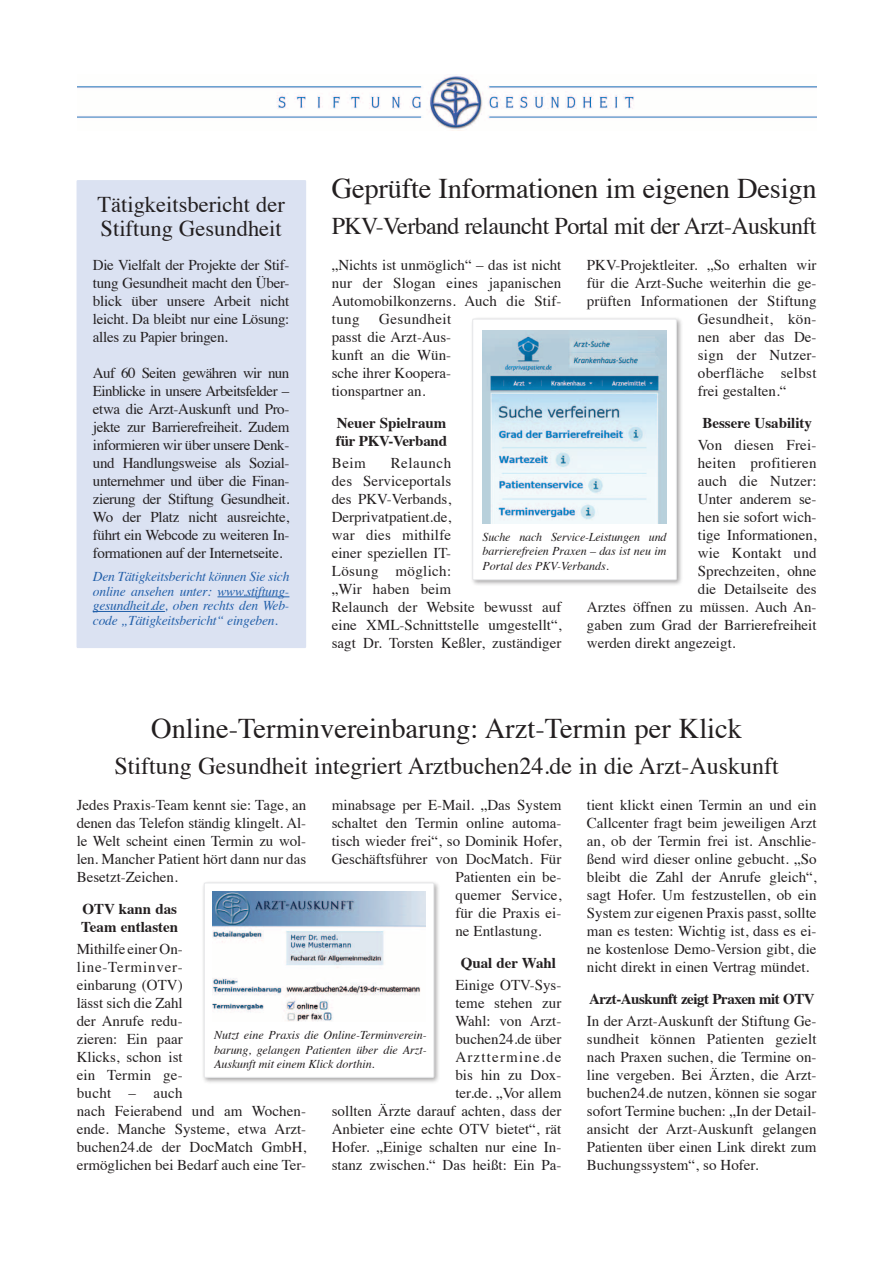
<style>
.page{position:relative;width:893px;height:1263px;background:#fff}
.page>*{position:absolute;margin:0;border:0;box-sizing:border-box;transform-origin:0 0}
.fliesstext{font:28.5px "Times";color:#231f20}
.fliesstext-2{font:24px "Times";color:#231f20}
.fliesstext-3{font:24px "Times";letter-spacing:-.025em;color:#231f20}
._3A-Kasten-Headline{font:22.5px/24px "Times";color:#231f20}
._2B-Lauftext{font:15px/18px "Times";color:#231f20;text-align:justify}
._3B-Kasten-Lauftext{font:15px/18px "Times";letter-spacing:-.02em;color:#231f20;text-align:justify}
._2C-Zwischentitel{font:700 15px/18px "Times";color:#231f20}
._2B-Lauftext-2{font:15px "Times";letter-spacing:.02em;color:#231f20}
._2C-Zwischentitel-2{font:700 15px "Times";letter-spacing:-.03em;color:#231f20}
.fliesstext-4{font:italic 13.5px/14.7px "Times";letter-spacing:-.015em;color:#2360aa;text-align:justify}
._4A-Bild-Unterschrif{font:italic 12px/14.2px "Times";letter-spacing:-.005em;color:#231f20;text-align:justify}
</style>
<div class="page">
<div style="left:470px;top:316px;width:213px;height:271px;background:#231f20;opacity:.4"></div>
<div style="left:473px;top:319px;width:203px;height:261px;background:#fff"></div>
<div style="left:472px;top:319px;width:205px;height:261px;border:1px solid #e6e7e9"></div>
<div style="left:201px;top:880px;width:240px;height:204px;background:#231f20;opacity:.4"></div>
<div style="left:204px;top:883px;width:230px;height:194px;background:#fff"></div>
<div style="left:204px;top:883px;width:230px;height:194px;border:1px solid #e6e7e9"></div>
<img style="left:77px;top:76px;width:739px;height:53px">
<div style="left:77px;top:180px;width:229px;height:468px;background:#dbe2f2"></div>
<hr style="left:217px;top:596px;width:72px;height:1px;background:#2360aa">
<hr style="left:93px;top:611px;width:72px;height:1px;background:#2360aa">
<img style="left:482px;top:330px;width:185px;height:194px">
<img style="left:213px;top:891px;width:213px;height:131px">
<p class="_3A-Kasten-Headline" style="left:97px;top:190px;width:189px">Tätigkeitsbericht der<br>Stiftung Gesundheit</p>
<p class="_3B-Kasten-Lauftext" style="left:93px;top:255px;width:198px">Die Vielfalt der Projekte der Stif&shy;tung Gesundheit macht den Über&shy;blick über unsere Arbeit nicht leicht. Da bleibt nur eine Lösung: alles zu Papier bringen.</p>
<p class="_3B-Kasten-Lauftext" style="left:93px;top:363px;width:198px">Auf 60 Seiten gewähren wir nun Einblicke in unsere Arbeitsfelder – etwa die Arzt-Auskunft und Pro&shy;jekte zur Barrierefreiheit. Zudem informieren wir über unsere Denk&shy;und Handlungsweise als Sozial&shy;unternehmer und über die Finan&shy;zierung der Stiftung Gesundheit.<br>Wo der Platz nicht ausreichte, führt ein Webcode zu weiteren In&shy;formationen auf der Internetseite.</p>
<p class="fliesstext-4" style="left:93px;top:568px;width:198px">Den Tätigkeitsbericht können Sie sich online ansehen unter: www.stiftung&shy;gesundheit.de, oben rechts den Web&shy;code „Tätigkeitsbericht“ eingeben.</p>
<p class="fliesstext" style="left:332px;top:162px;width:486px">Geprüfte Informationen im eigenen Design</p>
<p class="fliesstext-3" style="left:332px;top:203px;width:486px">PKV-Verband relauncht Portal mit der Arzt-Auskunft</p>
<p class="_2B-Lauftext" style="left:332px;top:255px;width:231px">„Nichts ist unmöglich“ – das ist nicht nur der Slogan eines japanischen Automobilkonzerns. Auch die Stif&shy;tung</p>
<p class="_2B-Lauftext" style="left:587px;top:255px;width:231px">PKV-Projektleiter. „So erhalten wir</p>
<p class="_2B-Lauftext" style="left:587px;top:273px;width:231px">für die Arzt-Suche weiterhin die ge-</p>
<p class="_2B-Lauftext" style="left:587px;top:291px;width:231px">prüften Informationen der Stiftung</p>
<p class="_2B-Lauftext-2" style="left:698px;top:305px;width:120px">Gesundheit, kön-</p>
<p class="_2B-Lauftext" style="left:698px;top:327px;width:120px">nen aber das De-</p>
<p class="_2B-Lauftext" style="left:698px;top:345px;width:119px">sign der Nutzer-</p>
<p class="_2B-Lauftext-2" style="left:698px;top:359px;width:120px">oberfläche selbst</p>
<p class="_2B-Lauftext" style="left:698px;top:381px;width:90px">frei gestalten.“</p>
<p class="_2C-Zwischentitel" style="left:702px;top:412px;width:111px">Bessere Usability</p>
<p class="_2B-Lauftext" style="left:698px;top:435px;width:120px">Von diesen Frei-</p>
<p class="_2B-Lauftext-2" style="left:698px;top:449px;width:120px">heiten profitieren</p>
<p class="_2B-Lauftext" style="left:698px;top:471px;width:120px">auch die Nutzer:</p>
<p class="_2B-Lauftext" style="left:698px;top:489px;width:120px">Unter anderem se-</p>
<p class="_2B-Lauftext" style="left:698px;top:507px;width:120px">hen sie sofort wich-</p>
<p class="_2B-Lauftext" style="left:698px;top:525px;width:120px">tige Informationen,</p>
<p class="_2B-Lauftext" style="left:698px;top:543px;width:120px">wie Kontakt und</p>
<p class="_2B-Lauftext" style="left:698px;top:561px;width:120px">Sprechzeiten, ohne</p>
<p class="_2B-Lauftext" style="left:698px;top:579px;width:120px">die Detailseite des</p>
<p class="_2B-Lauftext" style="left:587px;top:597px;width:231px">Arztes öffnen zu müssen. Auch An-</p>
<p class="_2B-Lauftext" style="left:587px;top:615px;width:231px">gaben zum Grad der Barrierefreiheit</p>
<p class="_2B-Lauftext" style="left:587px;top:633px;width:150px">werden direkt angezeigt.</p>
<p class="_2B-Lauftext" style="left:332px;top:309px;width:121px;text-indent:47px">Gesundheit passt die Arzt-Aus&shy;kunft an die Wün&shy;sche ihrer Koopera&shy;tionspartner an.</p>
<p class="_2C-Zwischentitel" style="left:336px;top:412px;width:113px">Neuer Spielraum für PKV-Verband</p>
<p class="_2B-Lauftext" style="left:332px;top:453px;width:36px">Beim</p>
<p class="_2B-Lauftext" style="left:332px;top:453px;width:231px;text-align:left;text-indent:59px">Relaunch<br>des Serviceportals<br>des PKV-Verbands,<br>Derprivatpatient.de,<br>war dies mithilfe<br>einer speziellen IT-<br>Lösung möglich:<br>„Wir haben beim<br>Relaunch der Website bewusst auf eine XML-Schnittstelle umgestellt“, sagt Dr. Torsten Keßler, zuständiger</p>
<p class="_4A-Bild-Unterschrif" style="left:483px;top:529px;width:185px">Suche nach Service-Leistungen und barrierefreien Praxen – das ist neu im Portal des PKV-Verbands.</p>
<p class="fliesstext" style="left:151px;top:702px;width:592px">Online-Terminvereinbarung: Arzt-Termin per Klick</p>
<p class="fliesstext-2" style="left:115px;top:743px;width:666px">Stiftung Gesundheit integriert Arztbuchen24.de in die Arzt-Auskunft</p>
<p class="_2B-Lauftext" style="left:332px;top:795px;width:231px">minabsage per E-Mail. „Das System</p>
<p class="_2B-Lauftext" style="left:332px;top:813px;width:231px">schaltet den Termin online automa-</p>
<p class="_2B-Lauftext" style="left:332px;top:831px;width:231px">tisch wieder frei“, so Dominik Hofer,</p>
<p class="_2B-Lauftext" style="left:332px;top:849px;width:231px">Geschäftsführer von DocMatch. Für</p>
<p class="_2B-Lauftext" style="left:455px;top:867px;width:108px">Patienten ein be-</p>
<p class="_2B-Lauftext" style="left:455px;top:885px;width:108px">quemer Service,</p>
<p class="_2B-Lauftext" style="left:455px;top:903px;width:108px">für die Praxis ei-</p>
<p class="_2B-Lauftext" style="left:455px;top:921px;width:88px">ne Entlastung.</p>
<p class="_2C-Zwischentitel" style="left:461px;top:952px;width:97px">Qual der Wahl</p>
<p class="_2B-Lauftext" style="left:332px;top:975px;width:231px;text-align:right">Einige OTV-Sys-<br>teme stehen zur<br>Wahl: von Arzt-<br>buchen24.de über<br>Arzttermine.de<br>bis hin zu Dox-<br>ter.de. „Vor allem<br>sollten Ärzte darauf achten, dass der<br>Anbieter eine echte OTV bietet“, rät<br>Hofer. „Einige schalten nur eine In&shy;stanz zwischen.“ Das heißt: Ein Pa-</p>
<p class="_2B-Lauftext" style="left:77px;top:795px;width:231px">Jedes Praxis-Team kennt sie: Tage, an denen das Telefon ständig klingelt. Al&shy;le Welt scheint einen Termin zu wol&shy;len. Mancher Patient hört dann nur das Besetzt-Zeichen.</p>
<p class="_2C-Zwischentitel" style="left:81px;top:898px;width:98px">OTV kann das<br>Team entlasten</p>
<p class="_2B-Lauftext" style="left:77px;top:939px;width:231px;text-align:left">Mithilfe einer On-<br>line-Terminver-<br>einbarung (OTV)<br>lässt sich die Zahl<br>der Anrufe redu-<br>zieren: Ein paar<br>Klicks, schon ist<br>ein Termin ge-<br>bucht – auch<br>nach Feierabend und am Wochen&shy;ende. Manche Systeme, etwa Arzt&shy;buchen24.de der DocMatch GmbH, ermöglichen bei Bedarf auch eine Ter-</p>
<p class="_4A-Bild-Unterschrif" style="left:214px;top:1027px;width:214px">Nutzt eine Praxis die Online-Terminverein&shy;barung, gelangen Patienten über die Arzt-Auskunft mit einem Klick dorthin.</p>
<p class="_2B-Lauftext" style="left:587px;top:795px;width:231px">tient klickt einen Termin an und ein Callcenter fragt beim jeweiligen Arzt an, ob der Termin frei ist. Anschlie&shy;ßend wird dieser online gebucht. „So bleibt die Zahl der Anrufe gleich“, sagt Hofer. Um festzustellen, ob ein System zur eigenen Praxis passt, sollte man es testen: Wichtig ist, dass es ei&shy;ne kostenlose Demo-Version gibt, die nicht direkt in einen Vertrag mündet.</p>
<p class="_2C-Zwischentitel-2" style="left:589px;top:984px;width:227px">Arzt-Auskunft zeigt Praxen mit OTV</p>
<p class="_2B-Lauftext" style="left:587px;top:1011px;width:231px">In der Arzt-Auskunft der Stiftung Ge&shy;sundheit können Patienten gezielt nach Praxen suchen, die Termine on&shy;line vergeben. Bei Ärzten, die Arzt&shy;buchen24.de nutzen, können sie sogar sofort Termine buchen: „In der Detail&shy;ansicht der Arzt-Auskunft gelangen Patienten über einen Link direkt zum Buchungssystem“, so Hofer.</p>
</div>
